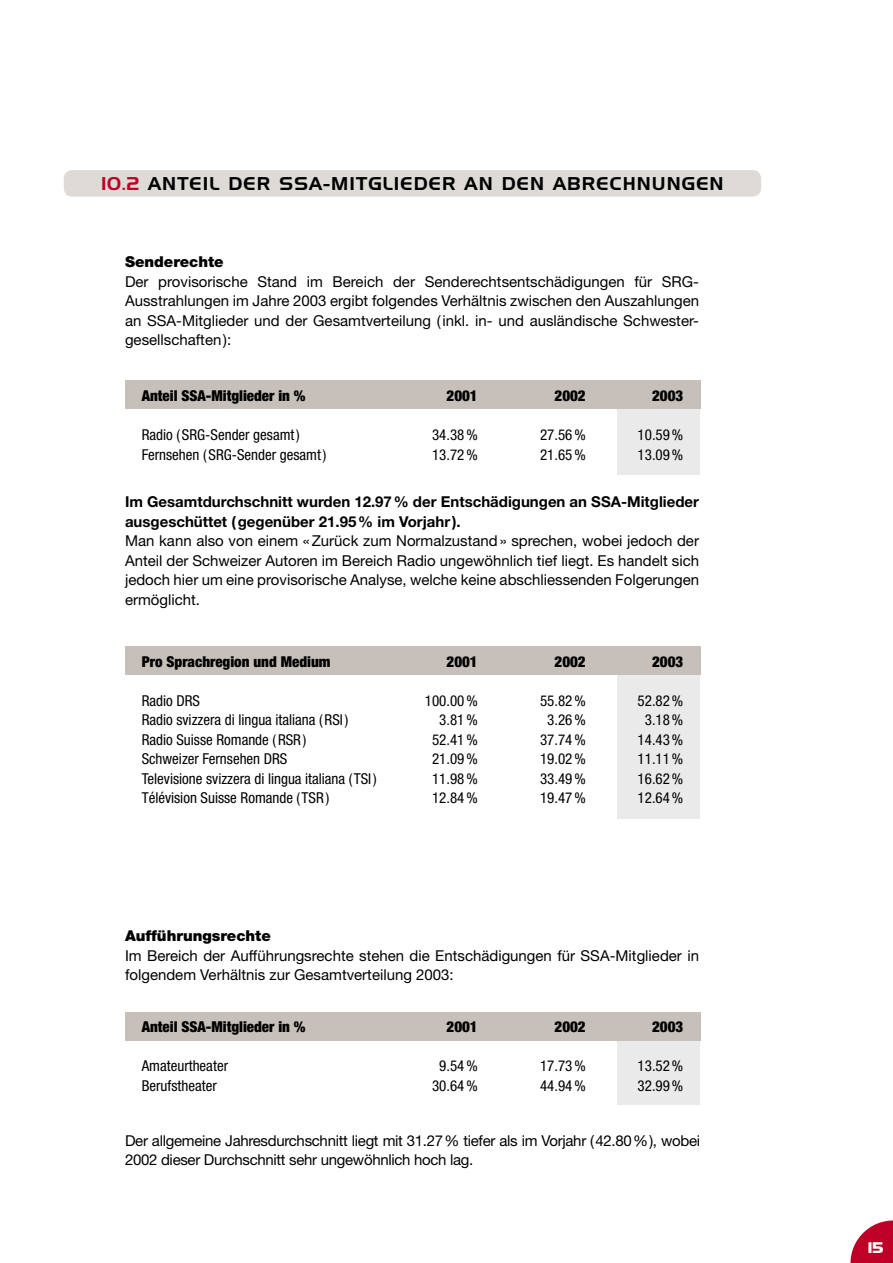
<style>
.page{position:relative;width:893px;height:1263px;background:#fff}
.page>*{position:absolute;margin:0;border:0;box-sizing:border-box;transform-origin:0 0}
.Sous-titre{font:18px "Handel Gothic";letter-spacing:.06em;color:#000}
.Texte{font:15px/19.5px "Helvetica Neue";color:#000;text-align:justify}
.Texte_cond{font:condensed 15px "Helvetica Neue";color:#000}
.Texte-2{font:15px/19.5px "Helvetica Neue";letter-spacing:-.02em;color:#000}
.Texte_cond-2{font:900 condensed 15px "Helvetica Neue";color:#000}
.Texte-3{font:700 15px/19.5px "Helvetica Neue";color:#000}
.Texte-4{font:900 15px "Helvetica Neue";color:#000}
.t1{font:700 15px "Handel Gothic";color:#fff}
.s1{color:#be0027}
</style>
<div class="page">
<svg style="left:850px;top:1220px;width:43px;height:43px"></svg>
<div style="left:617px;top:384px;width:83px;height:90px;background:#eaeaea"></div>
<div style="left:617px;top:649px;width:83px;height:169px;background:#eaeaea"></div>
<div style="left:617px;top:1014px;width:83px;height:90px;background:#eaeaea"></div>
<div style="left:64px;top:170px;width:697px;height:27px;background:#dedad6"></div>
<div style="left:125px;top:381px;width:576px;height:28px;background:#c7c0ba"></div>
<div style="left:125px;top:646px;width:576px;height:29px;background:#c7c0ba"></div>
<div style="left:125px;top:1012px;width:576px;height:28px;background:#c7c0ba"></div>
<p class="Sous-titre" style="left:101px;top:173px;width:624px"><span class="s1">10.2</span> ANTEIL DER SSA-MITGLIEDER AN DEN ABRECHNUNGEN</p>
<p class="Texte-4" style="left:125px;top:253px;width:100px">Senderechte</p>
<p class="Texte" style="left:125px;top:272px;width:576px">Der provisorische Stand im Bereich der Senderechtsentschädigungen für SRG-Ausstrahlungen im Jahre 2003 ergibt folgendes Verhältnis zwischen den Auszahlungen an SSA-Mitglieder und der Gesamtverteilung ( inkl. in- und ausländische Schwester&shy;gesellschaften ):</p>
<p class="Texte_cond-2" style="left:142px;top:386px;width:165px">Anteil SSA-Mitglieder in %</p>
<p class="Texte_cond-2" style="left:447px;top:386px;width:33px">2001</p>
<p class="Texte_cond-2" style="left:555px;top:386px;width:33px">2002</p>
<p class="Texte_cond-2" style="left:652px;top:386px;width:33px">2003</p>
<p class="Texte_cond" style="left:142px;top:426px;width:160px">Radio ( SRG-Sender gesamt )</p>
<p class="Texte_cond" style="left:432px;top:426px;width:47px">34.38 %</p>
<p class="Texte_cond" style="left:540px;top:426px;width:47px">27.56 %</p>
<p class="Texte_cond" style="left:638px;top:426px;width:47px">10.59 %</p>
<p class="Texte_cond" style="left:142px;top:446px;width:186px">Fernsehen ( SRG-Sender gesamt )</p>
<p class="Texte_cond" style="left:432px;top:446px;width:47px">13.72 %</p>
<p class="Texte_cond" style="left:540px;top:446px;width:47px">21.65 %</p>
<p class="Texte_cond" style="left:638px;top:446px;width:47px">13.09 %</p>
<p class="Texte-3" style="left:125px;top:492px;width:575px">Im Gesamtdurchschnitt wurden 12.97 % der Entschädigungen an SSA-Mitglieder ausgeschüttet ( gegenüber 21.95 % im Vorjahr ).</p>
<p class="Texte" style="left:125px;top:531px;width:576px">Man kann also von einem « Zurück zum Normalzustand » sprechen, wobei jedoch der Anteil der Schweizer Autoren im Bereich Radio ungewöhnlich tief liegt. Es handelt sich jedoch hier um eine provisorische Analyse, welche keine abschliessenden Folgerungen ermöglicht.</p>
<p class="Texte_cond-2" style="left:142px;top:652px;width:190px">Pro Sprachregion und Medium</p>
<p class="Texte_cond-2" style="left:447px;top:652px;width:33px">2001</p>
<p class="Texte_cond-2" style="left:555px;top:652px;width:33px">2002</p>
<p class="Texte_cond-2" style="left:652px;top:652px;width:33px">2003</p>
<p class="Texte_cond" style="left:142px;top:692px;width:60px">Radio DRS</p>
<p class="Texte_cond" style="left:425px;top:692px;width:54px">100.00 %</p>
<p class="Texte_cond" style="left:540px;top:692px;width:47px">55.82 %</p>
<p class="Texte_cond" style="left:638px;top:692px;width:47px">52.82 %</p>
<p class="Texte_cond" style="left:142px;top:711px;width:208px">Radio svizzera di lingua italiana ( RSI )</p>
<p class="Texte_cond" style="left:439px;top:711px;width:40px">3.81 %</p>
<p class="Texte_cond" style="left:547px;top:711px;width:40px">3.26 %</p>
<p class="Texte_cond" style="left:645px;top:711px;width:40px">3.18 %</p>
<p class="Texte_cond" style="left:142px;top:731px;width:166px">Radio Suisse Romande ( RSR )</p>
<p class="Texte_cond" style="left:432px;top:731px;width:47px">52.41 %</p>
<p class="Texte_cond" style="left:540px;top:731px;width:47px">37.74 %</p>
<p class="Texte_cond" style="left:638px;top:731px;width:47px">14.43 %</p>
<p class="Texte_cond" style="left:142px;top:750px;width:147px">Schweizer Fernsehen DRS</p>
<p class="Texte_cond" style="left:432px;top:750px;width:47px">21.09 %</p>
<p class="Texte_cond" style="left:540px;top:750px;width:47px">19.02 %</p>
<p class="Texte_cond" style="left:638px;top:750px;width:47px">11.11 %</p>
<p class="Texte_cond" style="left:142px;top:770px;width:237px">Televisione svizzera di lingua italiana ( TSI )</p>
<p class="Texte_cond" style="left:432px;top:770px;width:47px">11.98 %</p>
<p class="Texte_cond" style="left:540px;top:770px;width:47px">33.49 %</p>
<p class="Texte_cond" style="left:638px;top:770px;width:47px">16.62 %</p>
<p class="Texte_cond" style="left:142px;top:789px;width:189px">Télévision Suisse Romande ( TSR )</p>
<p class="Texte_cond" style="left:432px;top:789px;width:47px">12.84 %</p>
<p class="Texte_cond" style="left:540px;top:789px;width:47px">19.47 %</p>
<p class="Texte_cond" style="left:638px;top:789px;width:47px">12.64 %</p>
<p class="Texte-4" style="left:125px;top:927px;width:147px">Aufführungsrechte</p>
<p class="Texte" style="left:125px;top:945px;width:575px">Im Bereich der Aufführungsrechte stehen die Entschädigungen für SSA-Mitglieder in folgendem Verhältnis zur Gesamtverteilung 2003:</p>
<p class="Texte_cond-2" style="left:142px;top:1018px;width:165px">Anteil SSA-Mitglieder in %</p>
<p class="Texte_cond-2" style="left:447px;top:1018px;width:33px">2001</p>
<p class="Texte_cond-2" style="left:555px;top:1018px;width:33px">2002</p>
<p class="Texte_cond-2" style="left:652px;top:1018px;width:33px">2003</p>
<p class="Texte_cond" style="left:142px;top:1057px;width:88px">Amateurtheater</p>
<p class="Texte_cond" style="left:439px;top:1057px;width:40px">9.54 %</p>
<p class="Texte_cond" style="left:540px;top:1057px;width:47px">17.73 %</p>
<p class="Texte_cond" style="left:638px;top:1057px;width:47px">13.52 %</p>
<p class="Texte_cond" style="left:142px;top:1077px;width:77px">Berufstheater</p>
<p class="Texte_cond" style="left:432px;top:1077px;width:47px">30.64 %</p>
<p class="Texte_cond" style="left:540px;top:1077px;width:47px">44.94 %</p>
<p class="Texte_cond" style="left:638px;top:1077px;width:47px">32.99 %</p>
<p class="Texte-2" style="left:125px;top:1130px;width:577px">Der allgemeine Jahresdurchschnitt liegt mit 31.27 % tiefer als im Vorjahr ( 42.80 % ), wobei<br>2002 dieser Durchschnitt sehr ungewöhnlich hoch lag.</p>
<p class="t1" style="left:868px;top:1238px;width:17px">15</p>
</div>
